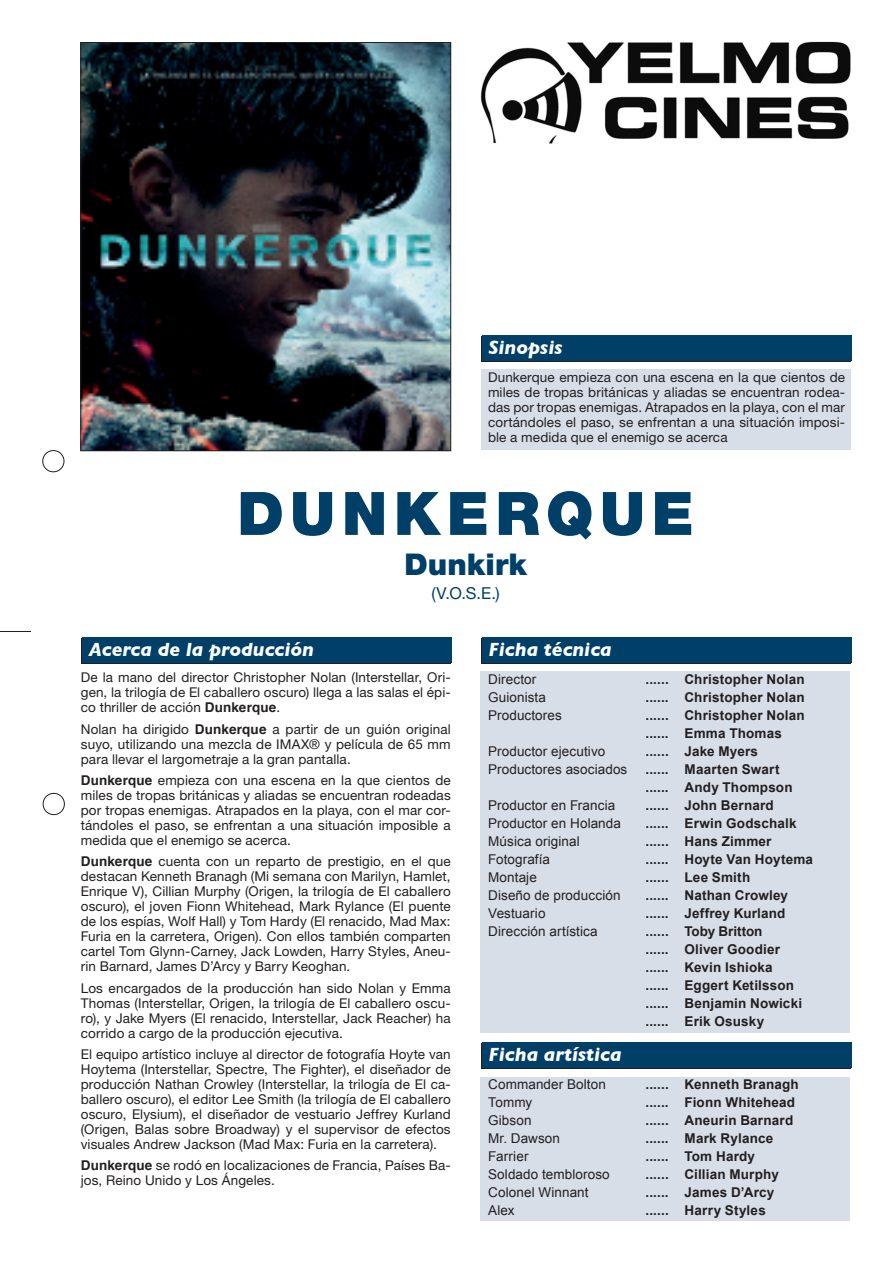
<style>
.page{position:relative;width:893px;height:1263px;background:#fff}
.page>*{position:absolute;margin:0;border:0;box-sizing:border-box;transform-origin:0 0}
.t1{font:900 60px "Helvetica Neue";letter-spacing:.105em;color:#004068}
.t2{font:900 30px "Helvetica Neue";letter-spacing:.005em;color:#004068}
.t3{font:italic 700 19.5px "Gill Sans";color:#fff}
.t4{font:16.5px "Helvetica Neue";color:#004068}
.t5{font:13.5px/15px "Helvetica Neue";letter-spacing:.01em;color:#231f20;text-align:justify}
.t6{font:700 13.5px "Arial";letter-spacing:.015em;color:#231f20}
.t7{font:13.5px "Arial";letter-spacing:.01em;color:#231f20}
.t8{font:700 13.5px "Arial";letter-spacing:-.01em;color:#231f20}
.s1{font-family:"Helvetica";font-weight:700}
</style>
<div class="page">
<img style="left:82px;top:44px;width:367px;height:405px">
<div style="left:80px;top:42px;width:371px;height:409px;border:1px solid #231f20"></div>
<svg style="left:481px;top:336px;width:369px;height:25px"></svg>
<div style="left:481px;top:638px;width:369px;height:26px;background:#231f20"></div>
<div style="left:81px;top:638px;width:370px;height:26px;background:#231f20"></div>
<div style="left:481px;top:1043px;width:369px;height:26px;background:#231f20"></div>
<div style="left:482px;top:335px;width:369px;height:25px;background:#004068"></div>
<div style="left:482px;top:637px;width:369px;height:26px;background:#004068"></div>
<div style="left:82px;top:637px;width:370px;height:26px;background:#004068"></div>
<div style="left:482px;top:1042px;width:369px;height:26px;background:#004068"></div>
<div style="left:481px;top:370px;width:369px;height:80px;background:#d7dee8"></div>
<div style="left:480px;top:671px;width:370px;height:362px;background:#d7dee8"></div>
<div style="left:480px;top:1076px;width:370px;height:144px;background:#d7dee8"></div>
<hr style="left:0;top:631px;width:31px;height:1px;background:#231f20">
<div style="left:43px;top:450px;width:21px;height:22px;border:1px solid #231f20;border-radius:50%"></div>
<div style="left:43px;top:793px;width:22px;height:22px;border:1px solid #231f20;border-radius:50%"></div>
<img style="left:480px;top:41px;width:370px;height:102px">
<p class="t3" style="left:489px;top:336px;width:75px">Sinopsis</p>
<p class="t5" style="left:488px;top:369px;width:359px">Dunkerque empieza con una escena en la que cientos de miles de tropas británicas y aliadas se encuentran rodea&shy;das por tropas enemigas. Atrapados en la playa, con el mar cortándoles el paso, se enfrentan a una situación imposi&shy;ble a medida que el enemigo se acerca</p>
<p class="t1" style="left:237px;top:478px;width:458px">DUNKERQUE</p>
<p class="t2" style="left:404px;top:546px;width:124px">Dunkirk</p>
<p class="t4" style="left:432px;top:583px;width:70px">(V.O.S.E.)</p>
<p class="t3" style="left:89px;top:638px;width:227px">Acerca de la producción</p>
<p class="t3" style="left:489px;top:638px;width:125px">Ficha técnica</p>
<p class="t5" style="left:81px;top:670px;width:371px">De la mano del director Christopher Nolan (Interstellar, Ori&shy;gen, la trilogía de El caballero oscuro) llega a las salas el épi&shy;co thriller de acción <span class="s1">Dunkerque</span>.</p>
<p class="t5" style="left:81px;top:721px;width:371px">Nolan ha dirigido <span class="s1">Dunkerque</span> a partir de un guión original suyo, utilizando una mezcla de IMAX® y película de 65 mm para llevar el largometraje a la gran pantalla.</p>
<p class="t5" style="left:81px;top:772px;width:371px"><span class="s1">Dunkerque</span> empieza con una escena en la que cientos de miles de tropas británicas y aliadas se encuentran rodeadas por tropas enemigas. Atrapados en la playa, con el mar cor&shy;tándoles el paso, se enfrentan a una situación imposible a medida que el enemigo se acerca.</p>
<p class="t5" style="left:81px;top:854px;width:371px"><span class="s1">Dunkerque</span> cuenta con un reparto de prestigio, en el que destacan Kenneth Branagh (Mi semana con Marilyn, Hamlet, Enrique V), Cillian Murphy (Origen, la trilogía de El caballero oscuro), el joven Fionn Whitehead, Mark Rylance (El puente de los espías, Wolf Hall) y Tom Hardy (El renacido, Mad Max:<br>Furia en la carretera, Origen). Con ellos también comparten cartel Tom Glynn-Carney, Jack Lowden, Harry Styles, Aneu&shy;rin Barnard, James D’Arcy y Barry Keoghan.</p>
<p class="t5" style="left:81px;top:980px;width:371px">Los encargados de la producción han sido Nolan y Emma Thomas (Interstellar, Origen, la trilogía de El caballero oscu&shy;ro), y Jake Myers (El renacido, Interstellar, Jack Reacher) ha corrido a cargo de la producción ejecutiva.</p>
<p class="t5" style="left:81px;top:1046px;width:371px">El equipo artístico incluye al director de fotografía Hoyte van Hoytema (Interstellar, Spectre, The Fighter), el diseñador de producción Nathan Crowley (Interstellar, la trilogía de El ca&shy;ballero oscuro), el editor Lee Smith (la trilogía de El caballero oscuro, Elysium), el diseñador de vestuario Jeffrey Kurland (Origen, Balas sobre Broadway) y el supervisor de efectos visuales Andrew Jackson (Mad Max: Furia en la carretera).</p>
<p class="t5" style="left:81px;top:1158px;width:371px"><span class="s1">Dunkerque</span> se rodó en localizaciones de Francia, Países Ba&shy;jos, Reino Unido y Los Ángeles.</p>
<p class="t7" style="left:488px;top:672px;width:50px">Director</p>
<p class="t6" style="left:645px;top:672px;width:161px">...... Christopher Nolan</p>
<p class="t7" style="left:488px;top:690px;width:59px">Guionista</p>
<p class="t6" style="left:645px;top:690px;width:161px">...... Christopher Nolan</p>
<p class="t7" style="left:488px;top:708px;width:75px">Productores</p>
<p class="t6" style="left:645px;top:708px;width:161px">...... Christopher Nolan</p>
<p class="t6" style="left:645px;top:726px;width:138px">...... Emma Thomas</p>
<p class="t7" style="left:488px;top:744px;width:119px">Productor ejecutivo</p>
<p class="t6" style="left:645px;top:744px;width:114px">...... Jake Myers</p>
<p class="t7" style="left:488px;top:762px;width:141px">Productores asociados</p>
<p class="t6" style="left:645px;top:762px;width:136px">...... Maarten Swart</p>
<p class="t6" style="left:645px;top:780px;width:149px">...... Andy Thompson</p>
<p class="t7" style="left:488px;top:798px;width:129px">Productor en Francia</p>
<p class="t6" style="left:645px;top:798px;width:130px">...... John Bernard</p>
<p class="t7" style="left:488px;top:816px;width:134px">Productor en Holanda</p>
<p class="t6" style="left:645px;top:816px;width:153px">...... Erwin Godschalk</p>
<p class="t7" style="left:488px;top:834px;width:93px">Música original</p>
<p class="t6" style="left:645px;top:834px;width:127px">...... Hans Zimmer</p>
<p class="t7" style="left:488px;top:852px;width:63px">Fotografía</p>
<p class="t6" style="left:645px;top:852px;width:169px">...... Hoyte Van Hoytema</p>
<p class="t7" style="left:488px;top:870px;width:50px">Montaje</p>
<p class="t6" style="left:645px;top:870px;width:106px">...... Lee Smith</p>
<p class="t7" style="left:488px;top:888px;width:134px">Diseño de producción</p>
<p class="t6" style="left:645px;top:888px;width:144px">...... Nathan Crowley</p>
<p class="t7" style="left:488px;top:906px;width:59px">Vestuario</p>
<p class="t6" style="left:645px;top:906px;width:142px">...... Jeffrey Kurland</p>
<p class="t7" style="left:488px;top:924px;width:111px">Dirección artística</p>
<p class="t8" style="left:645px;top:924px;width:118px">...... Toby Britton</p>
<p class="t6" style="left:645px;top:942px;width:136px">...... Oliver Goodier</p>
<p class="t6" style="left:645px;top:960px;width:129px">...... Kevin Ishioka</p>
<p class="t6" style="left:645px;top:978px;width:150px">...... Eggert Ketilsson</p>
<p class="t6" style="left:645px;top:996px;width:158px">...... Benjamin Nowicki</p>
<p class="t6" style="left:645px;top:1014px;width:120px">...... Erik Osusky</p>
<p class="t3" style="left:489px;top:1043px;width:135px">Ficha artística</p>
<p class="t7" style="left:488px;top:1077px;width:119px">Commander Bolton</p>
<p class="t6" style="left:645px;top:1077px;width:155px">...... Kenneth Branagh</p>
<p class="t7" style="left:488px;top:1095px;width:46px">Tommy</p>
<p class="t6" style="left:645px;top:1095px;width:151px">...... Fionn Whitehead</p>
<p class="t7" style="left:488px;top:1113px;width:45px">Gibson</p>
<p class="t6" style="left:645px;top:1113px;width:149px">...... Aneurin Barnard</p>
<p class="t7" style="left:488px;top:1131px;width:73px">Mr. Dawson</p>
<p class="t6" style="left:645px;top:1131px;width:129px">...... Mark Rylance</p>
<p class="t7" style="left:488px;top:1149px;width:42px">Farrier</p>
<p class="t6" style="left:645px;top:1149px;width:111px">...... Tom Hardy</p>
<p class="t7" style="left:488px;top:1167px;width:123px">Soldado tembloroso</p>
<p class="t6" style="left:645px;top:1167px;width:135px">...... Cillian Murphy</p>
<p class="t7" style="left:488px;top:1185px;width:102px">Colonel Winnant</p>
<p class="t6" style="left:645px;top:1185px;width:130px">...... James D’Arcy</p>
<p class="t7" style="left:488px;top:1203px;width:28px">Alex</p>
<p class="t6" style="left:645px;top:1203px;width:122px">...... Harry Styles</p>
</div>
